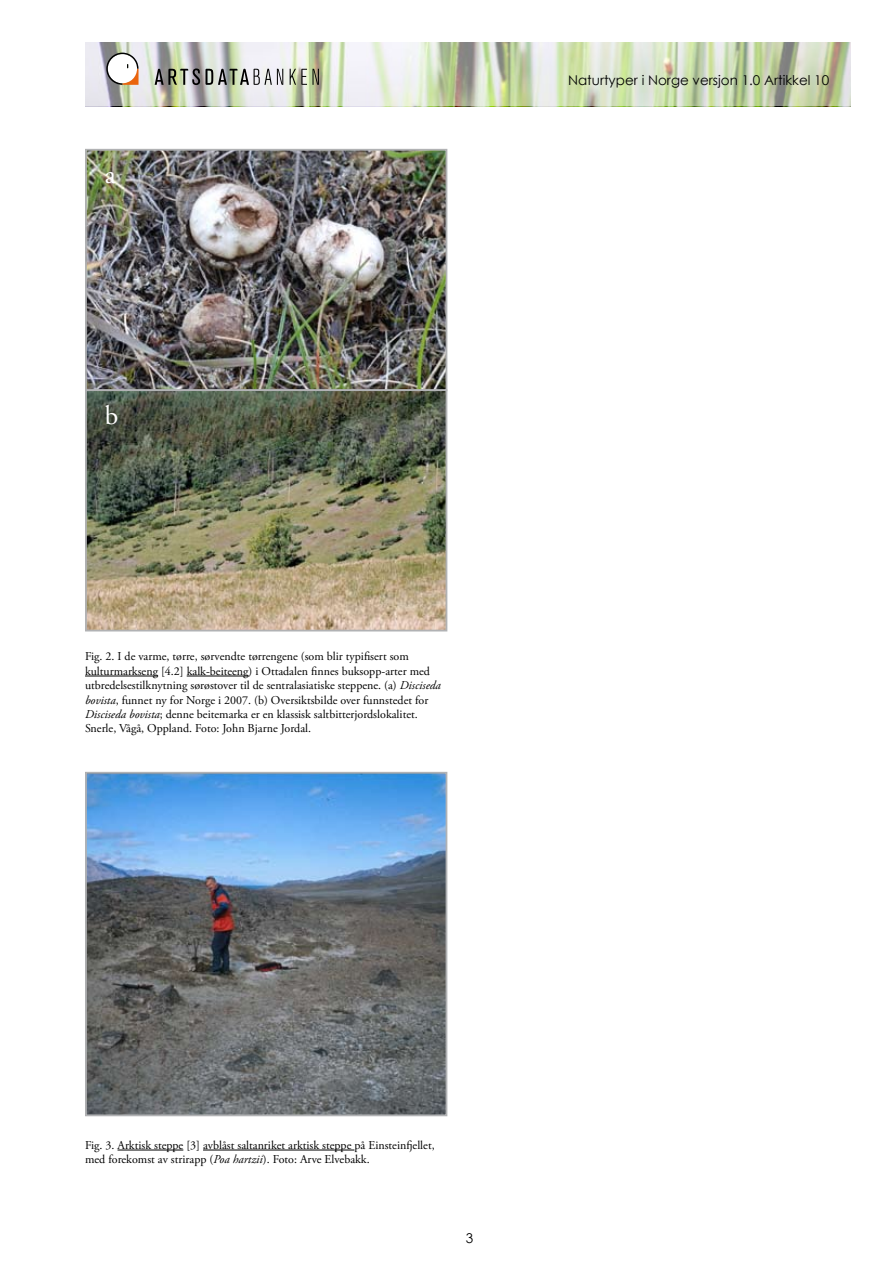
<style>
.page{position:relative;width:893px;height:1263px;background:#fff}
.page>*{position:absolute;margin:0;border:0;box-sizing:border-box;transform-origin:0 0}
.t1{font:27px "Adobe Garamond Pro";color:#fff}
.t2{font:13.5px "Century Gothic";color:#000}
.t3{font:12px/14.4px "Adobe Garamond Pro";color:#000}
.s1{font-style:italic}
</style>
<div class="page">
<img style="left:85px;top:43px;width:765px;height:63px">
<img style="left:88px;top:152px;width:356px;height:476px">
<div style="left:85px;top:149px;width:362px;height:242px;border:2px solid #b1b2b4"></div>
<div style="left:85px;top:389px;width:362px;height:242px;border:2px solid #b1b2b4"></div>
<hr style="left:85px;top:676px;width:73px;height:1px;background:#000">
<hr style="left:187px;top:676px;width:62px;height:1px;background:#000">
<img style="left:88px;top:775px;width:356px;height:338px">
<div style="left:85px;top:772px;width:362px;height:344px;border:2px solid #b1b2b4"></div>
<hr style="left:118px;top:1150px;width:65px;height:1px;background:#000">
<hr style="left:203px;top:1150px;width:151px;height:1px;background:#000">
<svg style="left:106px;top:53px;width:33px;height:32px"></svg>
<svg style="left:290px;top:69px;width:29px;height:16px"></svg>
<svg style="left:155px;top:69px;width:128px;height:16px;background:#92948f"></svg>
<h1 class="t1" style="left:105px;top:159px;width:12px">a</h1>
<h1 class="t1" style="left:105px;top:399px;width:15px">b</h1>
<p class="t3" style="left:85px;top:650px;width:357px">Fig. 2. I de varme, tørre, sørvendte tørrengene (som blir typifisert som kulturmarkseng [4.2] kalk-beiteeng) i Ottadalen finnes buksopp-arter med utbredelsestilknytning sørøstover til de sentralasiatiske steppene. (a) <span class="s1">Disciseda bovista</span>, funnet ny for Norge i 2007. (b) Oversiktsbilde over funnstedet for <span class="s1">Disciseda bovista</span>; denne beitemarka er en klassisk saltbitterjordslokalitet.<br>Snerle, Vågå, Oppland. Foto: John Bjarne Jordal.</p>
<p class="t2" style="left:568px;top:70px;width:263px">Naturtyper i Norge versjon 1.0 Artikkel 10</p>
<p class="t3" style="left:85px;top:1138px;width:351px">Fig. 3. Arktisk steppe [3] avblåst saltanriket arktisk steppe på Einsteinfjellet, med forekomst av strirapp (<span class="s1">Poa hartzii</span>). Foto: Arve Elvebakk.</p>
<p class="t2" style="left:466px;top:1228px;width:9px">3</p>
</div>
